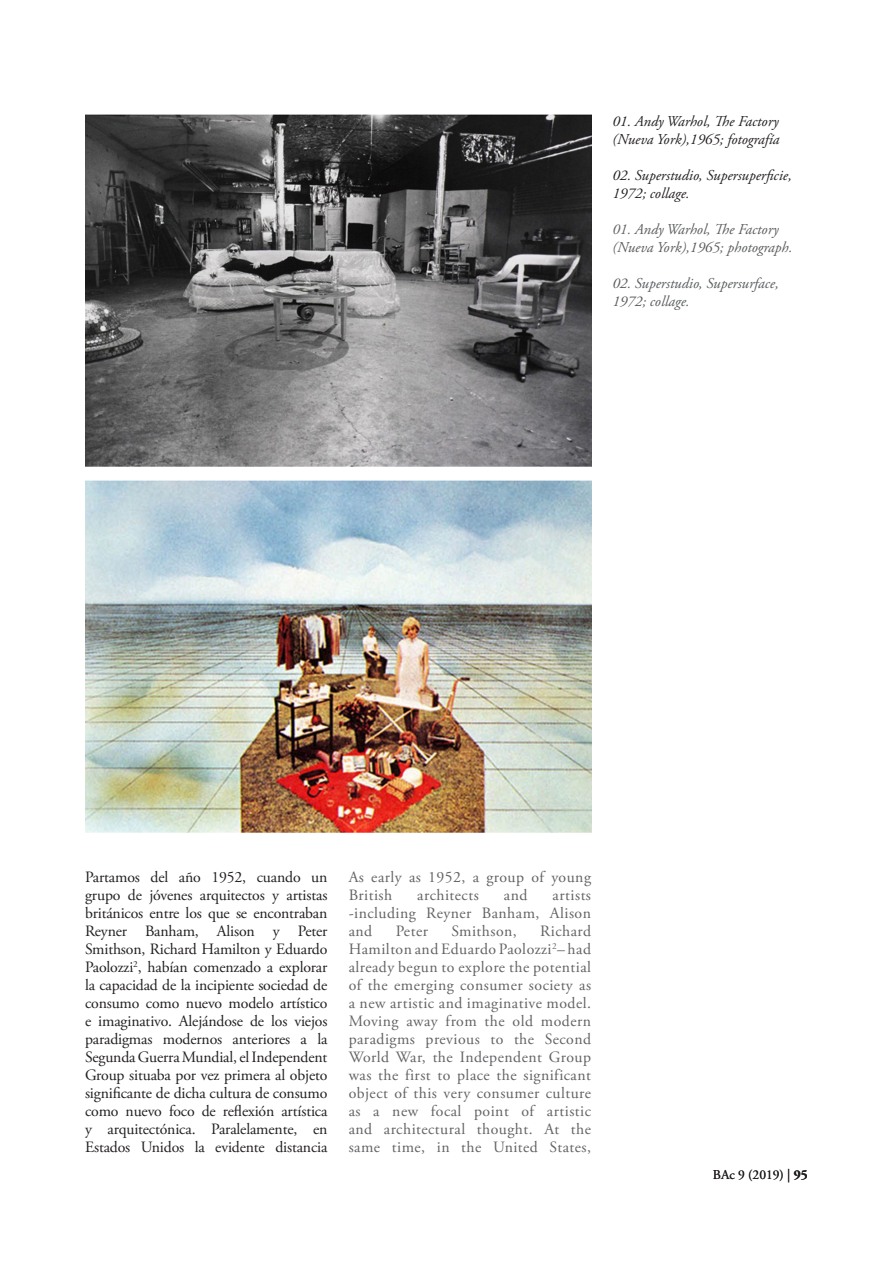
<style>
.page{position:relative;width:893px;height:1263px;background:#fff}
.page>*{position:absolute;margin:0;border:0;box-sizing:border-box;transform-origin:0 0}
.t1{font:15.75px/18px "Adobe Garamond Pro";letter-spacing:-.01em;color:#231f20;text-align:justify}
.t2{font:15.75px/18px "Adobe Garamond Pro";letter-spacing:.03em;color:#636366;text-align:justify}
.t3{font:italic 15px/18px "Adobe Garamond Pro";color:#231f20}
.t4{font:italic 15px/18px "Adobe Garamond Pro";color:#5a5c5e}
.t5{font:13.5px "Adobe Garamond Pro";color:#231f20}
.s1{color:#636366}
.s2{font-weight:700}
</style>
<div class="page">
<img style="left:85px;top:115px;width:506px;height:351px">
<img style="left:85px;top:481px;width:506px;height:351px">
<p class="t3" style="left:612px;top:113px;width:169px">01. Andy Warhol, The Factory (Nueva York),1965; fotografía</p>
<p class="t3" style="left:612px;top:167px;width:181px">02. Superstudio, Supersuperficie,<br>1972; collage.</p>
<p class="t4" style="left:612px;top:221px;width:182px"><span class="s1">01.</span> Andy Warhol, The Factory (Nueva York),1965; photograph.</p>
<p class="t4" style="left:612px;top:275px;width:168px">02. Superstudio, Supersurface,<br>1972; collage.</p>
<p class="t1" style="left:85px;top:869px;width:244px">Partamos del año 1952, cuando un grupo de jóvenes arquitectos y artistas británicos entre los que se encontraban Reyner Banham, Alison y Peter Smithson, Richard Hamilton y Eduardo Paolozzi<sup>2</sup>, habían comenzado a explorar la capacidad de la incipiente sociedad de consumo como nuevo modelo artístico e imaginativo. Alejándose de los viejos paradigmas modernos anteriores a la Segunda Guerra Mundial, el Independent Group situaba por vez primera al objeto significante de dicha cultura de consumo como nuevo foco de reflexión artística y arquitectónica. Paralelamente, en Estados Unidos la evidente distancia</p>
<p class="t2" style="left:349px;top:869px;width:244px">As early as 1952, a group of young<br>British</p>
<p class="t2" style="left:417px;top:887px;width:63px">architects</p>
<p class="t2" style="left:504px;top:887px;width:25px">and</p>
<p class="t2" style="left:349px;top:887px;width:244px;text-indent:204px">artists -including Reyner Banham, Alison and</p>
<p class="t2" style="left:349px;top:923px;width:244px;text-indent:192px">Richard Hamilton and Eduardo Paolozzi<sup>2</sup>– had already begun to explore the potential of the emerging consumer society as a new artistic and imaginative model.<br>Moving away from the old modern paradigms previous to the Second World War, the Independent Group was the first to place the significant object of this very consumer culture as a new focal point of artistic and architectural thought. At the same time, in the United States,</p>
<p class="t2" style="left:396px;top:923px;width:34px">Peter</p>
<p class="t2" style="left:451px;top:923px;width:67px">Smithson,</p>
<p class="t5" style="left:713px;top:1167px;width:96px">BAc 9 (2019) | <span class="s2">95</span></p>
</div>
